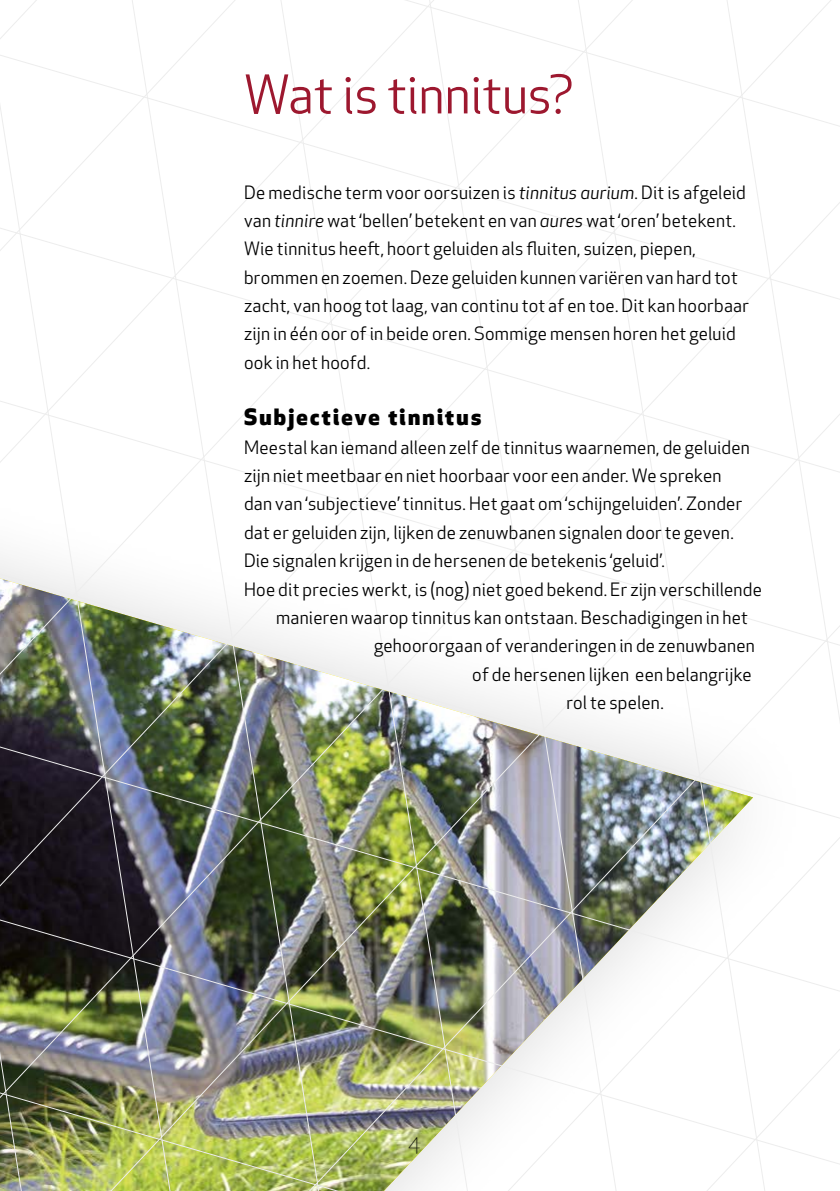
<style>
.page{position:relative;width:840px;height:1191px;background:#fff}
.page>*{position:absolute;margin:0;border:0;box-sizing:border-box;transform-origin:0 0}
.kop_bw{font:52px "Apex New";letter-spacing:-.005em;color:#9d182f}
.tkop{font:800 22px "Apex New";letter-spacing:.1em;color:#000}
.t1{font:300 22px "Apex New";color:#000}
.plat{font:18px/28.4px "Apex New";letter-spacing:.015em;color:#000}
.s1{font-style:italic}
</style>
<div class="page">
<svg style="left:782px;top:0;width:57px;height:1164px"></svg>
<svg style="left:633px;top:0;width:149px;height:1191px"></svg>
<svg style="left:485px;top:0;width:148px;height:1191px"></svg>
<img style="left:336px;top:0;width:149px;height:1191px">
<img style="left:188px;top:0;width:148px;height:1191px">
<img style="left:39px;top:0;width:149px;height:1191px">
<img style="left:0;top:0;width:39px;height:1191px">
<p class="kop_bw" style="left:244px;top:62px;width:331px">Wat is tinnitus?</p>
<p class="plat" style="left:244px;top:178px;width:506px">De medische term voor oorsuizen is <span class="s1">tinnitus aurium</span>. Dit is afgeleid van <span class="s1">tinnire</span> wat ‘bellen’ betekent en van <span class="s1">aures</span> wat ‘oren’ betekent.<br>Wie tinnitus heeft, hoort geluiden als fluiten, suizen, piepen, brommen en zoemen. Deze geluiden kunnen variëren van hard tot zacht, van hoog tot laag, van continu tot af en toe. Dit kan hoorbaar zijn in één oor of in beide oren. Sommige mensen horen het geluid ook in het hoofd.</p>
<p class="tkop" style="left:244px;top:402px;width:239px">Subjectieve tinnitus</p>
<p class="plat" style="left:244px;top:433px;width:507px">Meestal kan iemand alleen zelf de tinnitus waarnemen, de geluiden</p>
<p class="plat" style="left:244px;top:461px;width:479px">zijn niet meetbaar en niet hoorbaar voor een ander. We spreken</p>
<p class="plat" style="left:244px;top:490px;width:499px">dan van ‘subjectieve’ tinnitus. Het gaat om ‘schijngeluiden’. Zonder</p>
<p class="plat" style="left:244px;top:518px;width:491px">dat er geluiden zijn, lijken de zenuwbanen signalen door te geven.</p>
<p class="plat" style="left:244px;top:546px;width:422px">Die signalen krijgen in de hersenen de betekenis ‘geluid’.</p>
<p class="plat" style="left:244px;top:575px;width:519px">Hoe dit precies werkt, is (nog) niet goed bekend. Er zijn verschillende</p>
<p class="plat" style="left:276px;top:603px;width:473px">manieren waarop tinnitus kan ontstaan. Beschadigingen in het</p>
<p class="plat" style="left:374px;top:631px;width:382px">gehoororgaan of veranderingen in de zenuwbanen</p>
<p class="plat" style="left:472px;top:660px;width:281px">of de hersenen lijken een belangrijke</p>
<p class="plat" style="left:566px;top:688px;width:99px">rol te spelen.</p>
<p class="t1" style="left:408px;top:1129px;width:14px">4</p>
</div>
